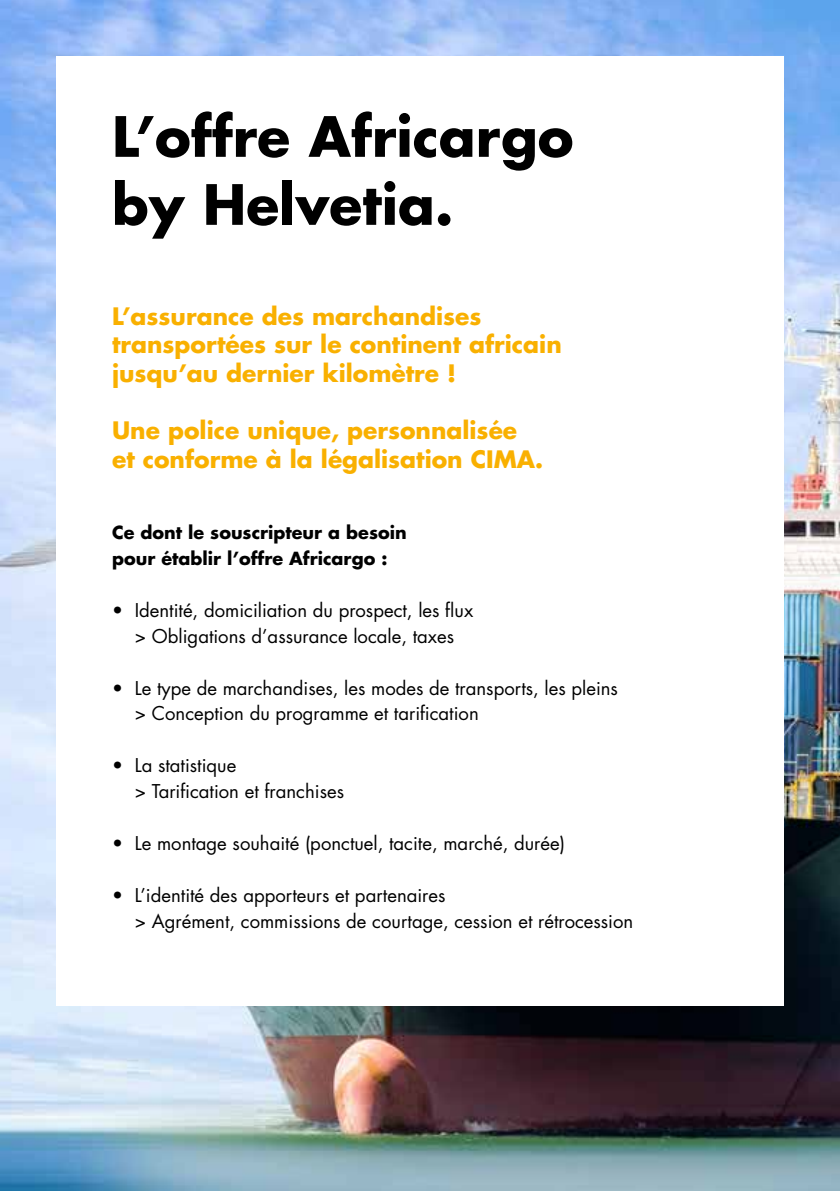
<style>
.page{position:relative;width:840px;height:1191px;background:#fff}
.page>*{position:absolute;margin:0;border:0;box-sizing:border-box;transform-origin:0 0}
.t1{font:700 54px/68px "Futura";color:#000}
.t2{font:700 23.4px/28.6px "Futura";color:#f9b000}
.t3{font:18.4px/25.8px "Futura Std";color:#000}
.t4{font:700 17.6px/26px "Futura";color:#000}
</style>
<div class="page">
<img style="left:0;top:0;width:839px;height:1191px">
<div style="left:56px;top:56px;width:727px;height:949px;background:#fff"></div>
<h1 class="t1" style="left:112px;top:101px;width:462px">L’offre Africargo by Helvetia.</h1>
<p class="t2" style="left:112px;top:301px;width:451px">L’assurance des marchandises transportées sur le continent africain jusqu’au dernier kilomètre !</p>
<p class="t2" style="left:112px;top:415px;width:432px">Une police unique, personnalisée et conforme à la légalisation CIMA.</p>
<p class="t4" style="left:112px;top:519px;width:296px">Ce dont le souscripteur a besoin pour établir l’offre Africargo :</p>
<p class="t3" style="left:112px;top:597px;width:362px;text-align:center">• Identité, domiciliation du prospect, les flux &gt; Obligations d’assurance locale, taxes</p>
<p class="t3" style="left:135px;top:675px;width:484px;text-indent:-23px">• Le type de marchandises, les modes de transports, les pleins &gt; Conception du programme et tarification</p>
<p class="t3" style="left:135px;top:753px;width:211px;text-indent:-23px">• La statistique<br>&gt; Tarification et franchises</p>
<p class="t3" style="left:112px;top:830px;width:454px">• Le montage souhaité (ponctuel, tacite, marché, durée)</p>
<p class="t3" style="left:135px;top:882px;width:499px;text-indent:-23px">• L’identité des apporteurs et partenaires<br>&gt; Agrément, commissions de courtage, cession et rétrocession</p>
</div>
